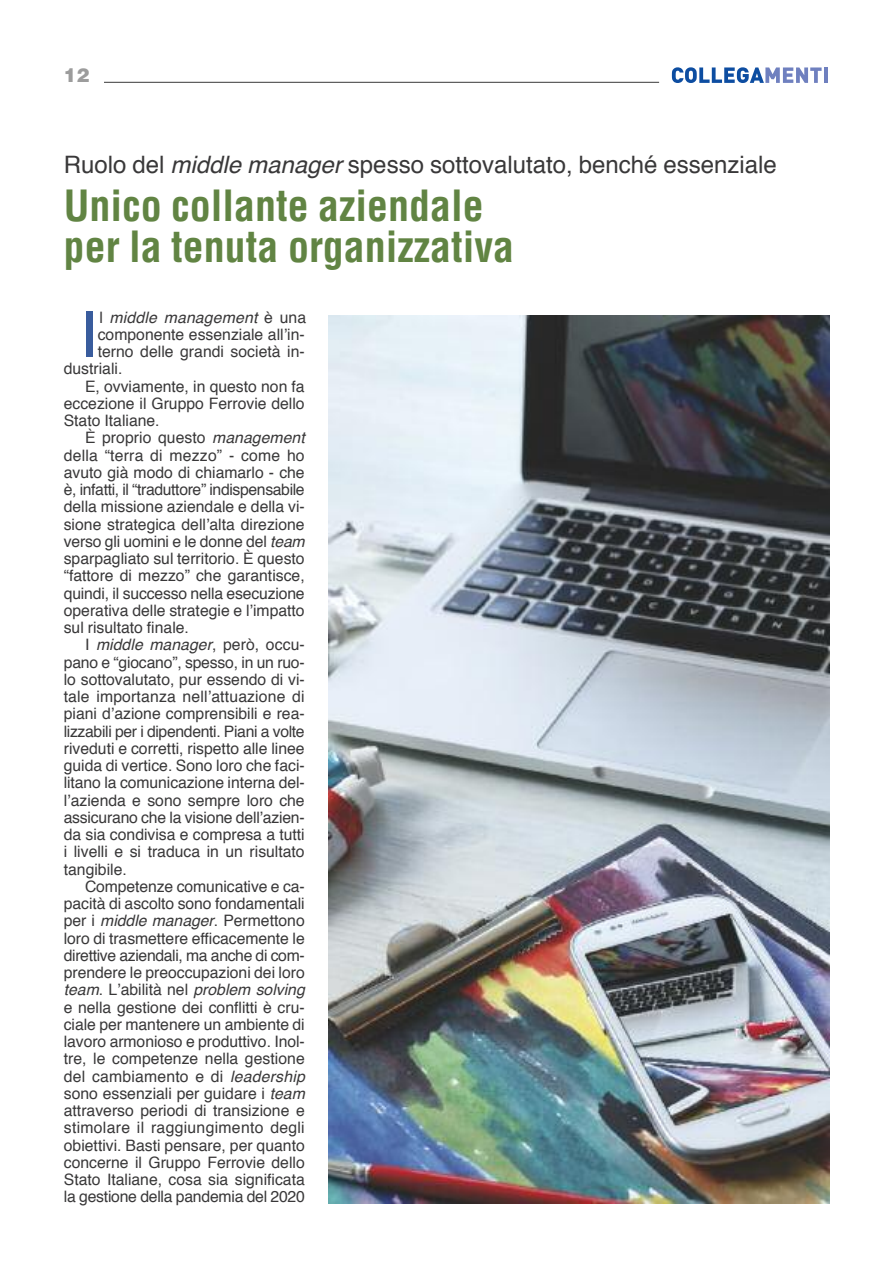
<style>
.page{position:relative;width:893px;height:1263px;background:#fff}
.page>*{position:absolute;margin:0;border:0;box-sizing:border-box;transform-origin:0 0}
.t1{font:63.75px "Helvetica";color:#395c9d}
.t2{font:700 condensed 42px/40.5px "Helvetica";color:#618443}
.t3{font:24px "Helvetica";color:#393839}
.t4{font:900 19.5px "Helvetica";color:#9c9c9c}
.t5{font:15.75px "Helvetica";color:#393839}
.t6{font:15.75px "Helvetica";letter-spacing:-.02em;color:#393839}
.t7{font:italic 15.75px "Helvetica";letter-spacing:.005em;color:#393839}
.t8{font:15.75px "Helvetica";letter-spacing:.02em;color:#393839}
.s1{font-style:italic}
.s2{font-style:normal}
</style>
<div class="page">
<hr style="left:85px;top:82px;width:574px;height:1px;background:#393839">
<div style="left:64px;top:61px;width:40px;height:40px;background:#fff"></div>
<svg style="left:672px;top:67px;width:150px;height:16px"></svg>
<hr style="left:824px;top:67px;width:4px;height:16px;background:#6f80bf">
<img style="left:328px;top:315px;width:501px;height:888px">
<p class="t4" style="left:64px;top:61px;width:28px">12</p>
<h3 class="t3" style="left:64px;top:155px;width:715px">Ruolo del <span class="s1">middle manager</span> spesso sottovalutato, benché essenziale</h3>
<h2 class="t2" style="left:64px;top:186px;width:452px">Unico collante aziendale per la tenuta organizzativa</h2>
<h1 class="t1" style="left:80px;top:308px;width:19px">I</h1>
<p class="t7" style="left:99px;top:310px;width:208px"><span class="s2">l</span> middle management <span class="s2">è una</span></p>
<p class="t5" style="left:98px;top:328px;width:209px">componente essenziale all’in-</p>
<p class="t5" style="left:98px;top:345px;width:209px">terno delle grandi società in-</p>
<p class="t5" style="left:64px;top:362px;width:60px">dustriali.</p>
<p class="t5" style="left:85px;top:379px;width:221px">E, ovviamente, in questo non fa</p>
<p class="t5" style="left:64px;top:397px;width:242px">eccezione il Gruppo Ferrovie dello</p>
<p class="t5" style="left:64px;top:414px;width:97px">Stato Italiane.</p>
<p class="t5" style="left:85px;top:431px;width:221px">È proprio questo <span class="s1">management</span></p>
<p class="t5" style="left:64px;top:448px;width:242px">della “terra di mezzo” - come ho</p>
<p class="t5" style="left:64px;top:466px;width:242px">avuto già modo di chiamarlo - che</p>
<p class="t6" style="left:64px;top:483px;width:242px">è, infatti, il “traduttore” indispensabile</p>
<p class="t5" style="left:64px;top:500px;width:242px">della missione aziendale e della vi-</p>
<p class="t5" style="left:64px;top:517px;width:242px">sione strategica dell’alta direzione</p>
<p class="t5" style="left:64px;top:535px;width:242px">verso gli uomini e le donne del <span class="s1">team</span></p>
<p class="t5" style="left:64px;top:552px;width:242px">sparpagliato sul territorio. È questo</p>
<p class="t5" style="left:64px;top:569px;width:242px">“fattore di mezzo” che garantisce,</p>
<p class="t5" style="left:64px;top:586px;width:242px">quindi, il successo nella esecuzione</p>
<p class="t5" style="left:64px;top:604px;width:242px">operativa delle strategie e l’impatto</p>
<p class="t5" style="left:64px;top:621px;width:127px">sul risultato finale.</p>
<p class="t7" style="left:85px;top:638px;width:221px"><span class="s2">I</span> middle manager<span class="s2">, però, occu-</span></p>
<p class="t5" style="left:64px;top:655px;width:242px">pano e “giocano”, spesso, in un ruo-</p>
<p class="t5" style="left:64px;top:673px;width:242px">lo sottovalutato, pur essendo di vi-</p>
<p class="t5" style="left:64px;top:690px;width:242px">tale importanza nell’attuazione di</p>
<p class="t5" style="left:64px;top:707px;width:242px">piani d’azione comprensibili e rea-</p>
<p class="t6" style="left:64px;top:724px;width:242px">lizzabili per i dipendenti. Piani a volte</p>
<p class="t5" style="left:64px;top:742px;width:242px">riveduti e corretti, rispetto alle linee</p>
<p class="t5" style="left:64px;top:759px;width:242px">guida di vertice. Sono loro che faci-</p>
<p class="t5" style="left:64px;top:776px;width:242px">litano la comunicazione interna del-</p>
<p class="t5" style="left:64px;top:793px;width:242px">l’azienda e sono sempre loro che</p>
<p class="t5" style="left:64px;top:811px;width:242px">assicurano che la visione dell’azien-</p>
<p class="t5" style="left:64px;top:828px;width:242px">da sia condivisa e compresa a tutti</p>
<p class="t5" style="left:64px;top:845px;width:242px">i livelli e si traduca in un risultato</p>
<p class="t5" style="left:64px;top:862px;width:65px">tangibile.</p>
<p class="t5" style="left:85px;top:880px;width:221px">Competenze comunicative e ca-</p>
<p class="t5" style="left:64px;top:897px;width:242px">pacità di ascolto sono fondamentali</p>
<p class="t5" style="left:64px;top:914px;width:242px">per i <span class="s1">middle manager</span>. Permettono</p>
<p class="t5" style="left:64px;top:931px;width:242px">loro di trasmettere efficacemente le</p>
<p class="t6" style="left:64px;top:949px;width:242px">direttive aziendali, ma anche di com-</p>
<p class="t5" style="left:64px;top:966px;width:242px">prendere le preoccupazioni dei loro</p>
<p class="t7" style="left:64px;top:983px;width:242px">team<span class="s2">. L’abilità nel</span> problem solving</p>
<p class="t5" style="left:64px;top:1000px;width:242px">e nella gestione dei conflitti è cru-</p>
<p class="t5" style="left:64px;top:1018px;width:242px">ciale per mantenere un ambiente di</p>
<p class="t5" style="left:64px;top:1035px;width:242px">lavoro armonioso e produttivo. Inol-</p>
<p class="t5" style="left:64px;top:1052px;width:242px">tre, le competenze nella gestione</p>
<p class="t5" style="left:64px;top:1069px;width:242px">del cambiamento e di <span class="s1">leadership</span></p>
<p class="t5" style="left:64px;top:1087px;width:242px">sono essenziali per guidare i <span class="s1">team</span></p>
<p class="t5" style="left:64px;top:1104px;width:242px">attraverso periodi di transizione e</p>
<p class="t8" style="left:64px;top:1121px;width:242px">stimolare il raggiungimento degli</p>
<p class="t5" style="left:64px;top:1138px;width:242px">obiettivi. Basti pensare, per quanto</p>
<p class="t5" style="left:64px;top:1156px;width:242px">concerne il Gruppo Ferrovie dello</p>
<p class="t5" style="left:64px;top:1173px;width:242px">Stato Italiane, cosa sia significata</p>
<p class="t5" style="left:64px;top:1190px;width:242px">la gestione della pandemia del 2020</p>
</div>
